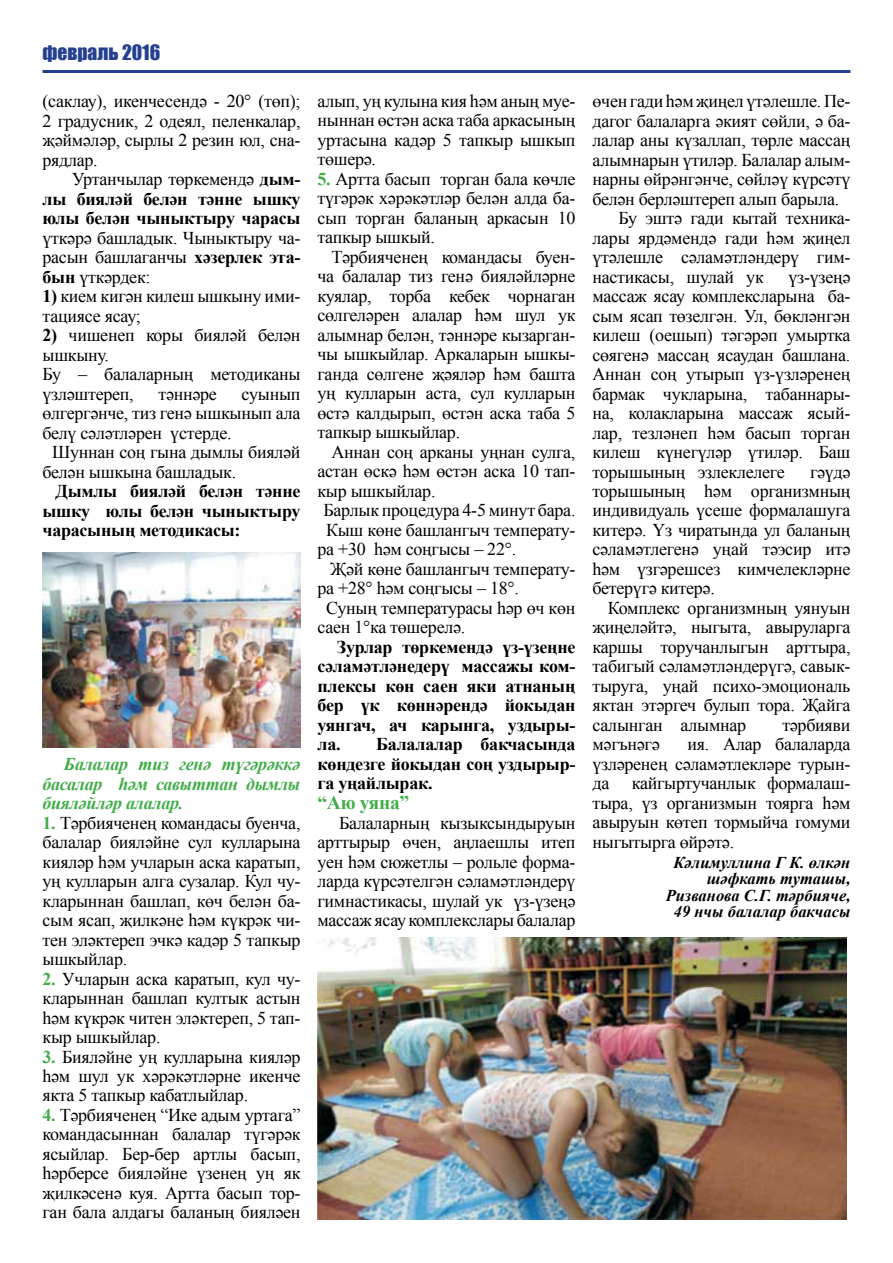
<style>
.page{position:relative;width:893px;height:1263px;background:#fff}
.page>*{position:absolute;margin:0;border:0;box-sizing:border-box;transform-origin:0 0}
.t1{font:19.5px "Impact";color:#25408f}
.t2{font:700 19.5px "Times New Roman";color:#41ad49}
.t3{font:18px/19.5px "Times New Roman";letter-spacing:-.015em;color:#000;text-align:justify}
.t4{font:700 18px/19.5px "Times New Roman";letter-spacing:-.015em;color:#000;text-align:justify}
.t5{font:italic 700 18px/19.5px "Times New Roman";letter-spacing:-.015em;color:#41ad49;text-align:justify}
.t6{font:italic 700 16.5px/16.5px "Times New Roman";color:#000;text-align:right}
.s1{font-weight:400}
.s2{font-weight:700}
.s3{font-weight:700;color:#41ad49}
</style>
<div class="page">
<hr style="left:43px;top:70px;width:807px;height:3px;background:#25408f">
<img style="left:317px;top:938px;width:529px;height:281px">
<img style="left:43px;top:553px;width:257px;height:195px">
<p class="t1" style="left:43px;top:38px;width:119px">февраль 2016</p>
<p class="t3" style="left:43px;top:91px;width:259px">(саклау), икенчесендә - 20° (төп); 2 градусник, 2 одеял, пеленкалар, җәймәләр, сырлы 2 резин юл, сна&shy;рядлар.</p>
<p class="t4" style="left:43px;top:169px;width:259px;text-indent:30px"><span class="s1">Уртанчылар төркемендә</span> дым&shy;лы бияләй белән тәнне ышку юлы белән чыныктыру чарасы</p>
<p class="t3" style="left:43px;top:227px;width:259px">үткәрә башладык. Чыныктыру ча&shy;расын башлаганчы <span class="s2">хәзерлек эта&shy;бын</span> үткәрдек:</p>
<p class="t3" style="left:43px;top:286px;width:259px"><span class="s2">1)</span> кием кигән килеш ышкыну ими&shy;тациясе ясау;</p>
<p class="t3" style="left:43px;top:325px;width:259px;text-align:left"><span class="s2">2)</span> чишенеп коры бияләй белән ышкыну.<br>Бу – балаларның методиканы үзләштереп,</p>
<p class="t3" style="left:158px;top:383px;width:60px">тәннәре</p>
<p class="t3" style="left:242px;top:383px;width:60px">суынып</p>
<p class="t3" style="left:43px;top:403px;width:259px">өлгергәнче, тиз генә ышкынып ала</p>
<p class="t3" style="left:43px;top:422px;width:191px">белү сәләтләрен үстерде.</p>
<p class="t3" style="left:52px;top:442px;width:250px">Шуннан соң гына дымлы бияләй</p>
<p class="t3" style="left:43px;top:461px;width:195px">белән ышкына башладык.</p>
<p class="t4" style="left:43px;top:481px;width:259px;text-indent:13px">Дымлы бияләй белән тәнне ышку юлы белән чыныктыру чарасының методикасы:</p>
<p class="t5" style="left:43px;top:754px;width:259px;text-indent:21px">Балалар тиз генә түгәрәккә басалар һәм савыттан дымлы бияләйләр алалар.</p>
<p class="t3" style="left:43px;top:812px;width:259px"><span class="s3">1.</span> Тәрбияченең командасы буенча, балалар бияләйне сул кулларына кияләр һәм учларын аска каратып, уң кулларын алга сузалар. Кул чу&shy;кларыннан башлап, көч белән ба&shy;сым ясап, җилкәне һәм күкрәк чи&shy;тен эләктереп эчкә кадәр 5 тапкыр ышкыйлар.</p>
<p class="t3" style="left:43px;top:968px;width:260px"><span class="s3">2.</span> Учларын аска каратып, кул чу&shy;кларыннан башлап култык астын һәм күкрәк читен эләктереп, 5 тап&shy;кыр ышкыйлар.</p>
<p class="t3" style="left:43px;top:1046px;width:259px"><span class="s3">3.</span> Бияләйне уң кулларына кияләр һәм шул ук хәрәкәтләрне икенче якта 5 тапкыр кабатлыйлар.</p>
<p class="t3" style="left:43px;top:1105px;width:259px"><span class="s3">4.</span> Тәрбияченең “Ике адым уртага” командасыннан балалар түгәрәк ясыйлар. Бер-бер артлы басып, һәрберсе бияләйне үзенең уң як җилкәсенә куя. Артта басып тор&shy;ган бала алдагы баланың бияләен</p>
<p class="t3" style="left:317px;top:91px;width:259px">алып, уң кулына кия һәм аның муе&shy;ныннан өстән аска таба аркасының уртасына кадәр 5 тапкыр ышкып төшерә.</p>
<p class="t3" style="left:317px;top:169px;width:260px"><span class="s3">5.</span> Артта басып торган бала көчле түгәрәк хәрәкәтләр белән алда ба&shy;сып торган баланың аркасын 10 тапкыр ышкый.</p>
<p class="t3" style="left:317px;top:247px;width:260px;text-indent:14px">Тәрбияченең командасы буен&shy;ча балалар тиз генә бияләйләрне куялар, торба кебек чорнаган сөлгеләрен алалар һәм шул ук алымнар белән, тәннәре кызарган&shy;чы ышкыйлар. Аркаларын ышкы&shy;ганда сөлгене җәяләр һәм башта уң кулларын аста, сул кулларын өстә калдырып, өстән аска таба 5 тапкыр ышкыйлар.</p>
<p class="t3" style="left:331px;top:442px;width:245px">Аннан соң арканы уңнан сулга,</p>
<p class="t3" style="left:317px;top:461px;width:260px">астан өскә һәм өстән аска 10 тап-</p>
<p class="t3" style="left:317px;top:481px;width:120px">кыр ышкыйлар.</p>
<p class="t3" style="left:323px;top:500px;width:253px">Барлык процедура 4-5 минут бара.</p>
<p class="t3" style="left:326px;top:520px;width:251px">Кыш көне башлангыч температу-</p>
<p class="t3" style="left:317px;top:539px;width:200px">ра +30 һәм соңгысы – 22°.</p>
<p class="t3" style="left:330px;top:559px;width:247px">Җәй көне башлангыч температу-</p>
<p class="t3" style="left:317px;top:578px;width:203px">ра +28° һәм соңгысы – 18°.</p>
<p class="t3" style="left:326px;top:598px;width:251px">Суның температурасы һәр өч көн</p>
<p class="t3" style="left:317px;top:617px;width:149px">саен 1°ка төшерелә.</p>
<p class="t4" style="left:317px;top:636px;width:259px;text-indent:19px">Зурлар төркемендә үз-үзеңне сәламәтләнедерү массажы ком&shy;плексы көн саен яки атнаның бер үк көннәрендә йокыдан уянгач, ач карынга, уздыры&shy;ла. Балалалар бакчасында көндезге йокыдан соң уздырыр&shy;га уңайлырак.</p>
<p class="t2" style="left:317px;top:789px;width:93px">“Аю уяна”</p>
<p class="t3" style="left:317px;top:813px;width:259px;text-indent:22px">Балаларның кызыксындыруын арттырыр өчен, аңлаешлы итеп уен һәм сюжетлы – рольле форма&shy;ларда күрсәтелгән сәламәтләндерү гимнастикасы, шулай ук үз-үзеңә массаж ясау комплекслары балалар</p>
<p class="t3" style="left:592px;top:91px;width:259px">өчен гади һәм җиңел үтәлешле. Пе-</p>
<p class="t3" style="left:592px;top:111px;width:260px">дагог балаларга әкият сөйли, ә ба-</p>
<p class="t3" style="left:592px;top:130px;width:259px">лалар аны күзаллап, төрле массаң</p>
<p class="t3" style="left:592px;top:149px;width:259px">алымнарын үтиләр. Балалар алым-</p>
<p class="t3" style="left:592px;top:169px;width:259px">нарны өйрәнгәнче, сөйләү күрсәтү</p>
<p class="t3" style="left:592px;top:188px;width:248px">белән берләштереп алып барыла.</p>
<p class="t3" style="left:618px;top:208px;width:234px">Бу эштә гади кытай техника-</p>
<p class="t3" style="left:592px;top:227px;width:259px">лары ярдәмендә гади һәм җиңел</p>
<p class="t3" style="left:592px;top:247px;width:259px">үтәлешле сәламәтләндерү гим-</p>
<p class="t3" style="left:592px;top:266px;width:173px">настикасы, шулай ук</p>
<p class="t3" style="left:592px;top:266px;width:259px;text-indent:196px">үз-үзеңә массаж ясау комплексларына ба&shy;сым ясап төзелгән. Ул, бөкләнгән килеш (оешып) тәгәрәп умыртка сөягенә массаң ясаудан башлана.<br>Аннан соң утырып үз-үзләренең бармак чукларына, табаннары&shy;на, колакларына массаж ясый&shy;лар, тезләнеп һәм басып торган килеш күнегүләр үтиләр. Баш торышының эзлеклелеге</p>
<p class="t3" style="left:592px;top:461px;width:259px;text-indent:218px">гәүдә торышының һәм организмның индивидуаль үсеше формалашуга китерә. Үз чиратында ул баланың сәламәтлегенә уңай тәэсир итә һәм үзгәрешсез кимчелекләрне бетерүгә китерә.</p>
<p class="t3" style="left:592px;top:598px;width:259px;text-indent:15px">Комплекс организмның уянуын җиңеләйтә, ныгыта, авыруларга каршы торучанлыгын арттыра, табигый сәламәтләндерүгә, савык&shy;тыруга, уңай психо-эмоциональ яктан этәргеч булып тора. Җайга салынган алымнар</p>
<p class="t3" style="left:782px;top:715px;width:70px">тәрбияви</p>
<p class="t3" style="left:592px;top:734px;width:259px;text-indent:95px">ия. Алар балаларда үзләренең сәламәтлекләре турын&shy;да</p>
<p class="t3" style="left:592px;top:734px;width:69px">мәгънәгә</p>
<p class="t3" style="left:592px;top:773px;width:259px;text-indent:39px">кайгыртучанлык формалаш&shy;тыра, үз организмын тоярга һәм авыруын көтеп тормыйча гомуми ныгытырга өйрәтә.</p>
<p class="t6" style="left:666px;top:853px;width:186px">Кәлимуллина Г К. өлкән шәфкать туташы,<br>Ризванова С.Г. тәрбияче,<br>49 нчы балалар бакчасы</p>
</div>
